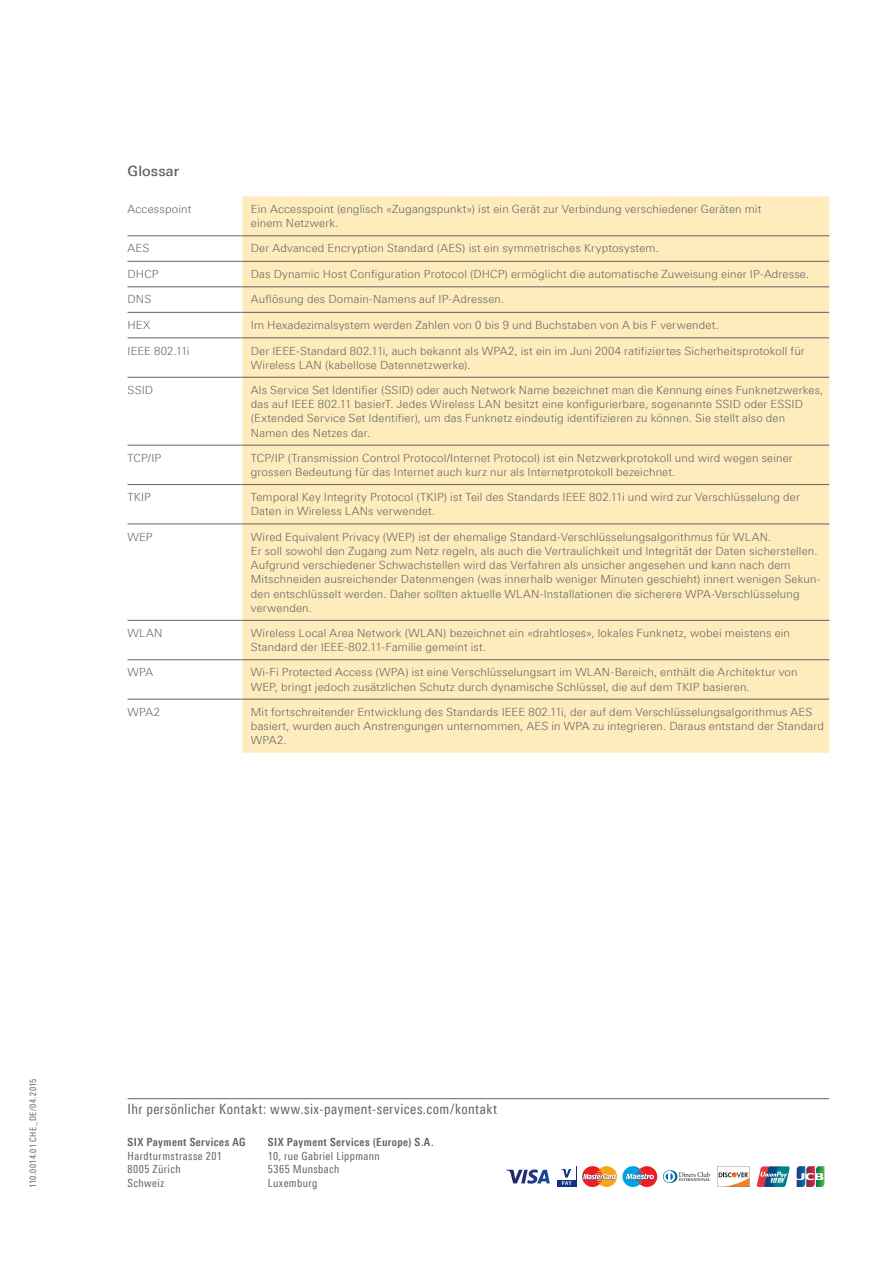
<style>
.page{position:relative;width:893px;height:1263px;background:#fff}
.page>*{position:absolute;margin:0;border:0;box-sizing:border-box;transform-origin:0 0}
.t1{font:14.25px "Linotype Univers 420 Cn";letter-spacing:.03em;color:#636366}
.t2{font:500 14.25px "Linotype Univers 530";letter-spacing:.005em;color:#636366}
.t3{font:300 11.25px/14.2px "Linotype Univers 330";letter-spacing:.015em;color:#636366}
.t4{font:11.25px/13.5px "Linotype Univers 420 Cn";letter-spacing:.035em;color:#636366}
.t5{font:700 11.25px "Linotype Univers 620 Cn";letter-spacing:.04em;color:#636366}
.t6{font:9px "Linotype Univers 420 Cn";letter-spacing:.035em;color:#636366}
</style>
<div class="page">
<hr style="left:128px;top:1098px;width:140px;height:1px;background:#636366">
<hr style="left:268px;top:1098px;width:561px;height:1px;background:#636366">
<div style="left:242px;top:196px;width:587px;height:557px;background:#feecbc"></div>
<hr style="left:128px;top:236px;width:114px;height:1px;background:#636366">
<hr style="left:242px;top:236px;width:587px;height:1px;background:#636366">
<hr style="left:128px;top:261px;width:114px;height:1px;background:#636366">
<hr style="left:242px;top:261px;width:587px;height:1px;background:#636366">
<hr style="left:128px;top:287px;width:114px;height:1px;background:#636366">
<hr style="left:242px;top:287px;width:587px;height:1px;background:#636366">
<hr style="left:128px;top:312px;width:114px;height:1px;background:#636366">
<hr style="left:242px;top:312px;width:587px;height:1px;background:#636366">
<hr style="left:128px;top:338px;width:114px;height:1px;background:#636366">
<hr style="left:242px;top:338px;width:587px;height:1px;background:#636366">
<hr style="left:128px;top:377px;width:114px;height:1px;background:#636366">
<hr style="left:242px;top:377px;width:587px;height:1px;background:#636366">
<hr style="left:128px;top:445px;width:114px;height:1px;background:#636366">
<hr style="left:242px;top:445px;width:587px;height:1px;background:#636366">
<hr style="left:128px;top:484px;width:114px;height:1px;background:#636366">
<hr style="left:242px;top:484px;width:587px;height:1px;background:#636366">
<hr style="left:128px;top:524px;width:114px;height:1px;background:#636366">
<hr style="left:242px;top:524px;width:587px;height:1px;background:#636366">
<hr style="left:128px;top:620px;width:114px;height:1px;background:#636366">
<hr style="left:242px;top:620px;width:587px;height:1px;background:#636366">
<hr style="left:128px;top:659px;width:114px;height:1px;background:#636366">
<hr style="left:242px;top:659px;width:587px;height:1px;background:#636366">
<hr style="left:128px;top:699px;width:114px;height:1px;background:#636366">
<hr style="left:242px;top:699px;width:587px;height:1px;background:#636366">
<svg style="left:757px;top:1166px;width:33px;height:21px"></svg>
<svg style="left:583px;top:1166px;width:34px;height:21px"></svg>
<svg style="left:797px;top:1166px;width:27px;height:21px"></svg>
<svg style="left:622px;top:1166px;width:21px;height:21px"></svg>
<svg style="left:626px;top:1166px;width:31px;height:21px"></svg>
<svg style="left:506px;top:1169px;width:44px;height:14px"></svg>
<div style="left:557px;top:1166px;width:19px;height:21px;background:#10347f"></div>
<div style="left:557px;top:1167px;width:19px;height:13px;background:#fff"></div>
<svg style="left:561px;top:1169px;width:11px;height:16px"></svg>
<svg style="left:663px;top:1170px;width:47px;height:13px"></svg>
<svg style="left:717px;top:1166px;width:33px;height:21px"></svg>
<p class="t2" style="left:128px;top:163px;width:53px">Glossar</p>
<p class="t3" style="left:128px;top:202px;width:65px">Accesspoint</p>
<p class="t3" style="left:251px;top:202px;width:512px">Ein Accesspoint (englisch «Zugangspunkt») ist ein Gerät zur Verbindung verschiedener Geräten mit einem Netzwerk.</p>
<p class="t3" style="left:128px;top:241px;width:23px">AES</p>
<p class="t3" style="left:251px;top:241px;width:409px">Der Advanced Encryption Standard (AES) ist ein symmetrisches Kryptosystem.</p>
<p class="t3" style="left:128px;top:267px;width:33px">DHCP</p>
<p class="t3" style="left:251px;top:267px;width:560px">Das Dynamic Host Configuration Protocol (DHCP) ermöglicht die automatische Zuweisung einer IP-Adresse.</p>
<p class="t3" style="left:128px;top:292px;width:25px">DNS</p>
<p class="t3" style="left:251px;top:292px;width:255px">Auflösung des Domain-Namens auf IP-Adressen.</p>
<p class="t3" style="left:128px;top:318px;width:24px">HEX</p>
<p class="t3" style="left:251px;top:318px;width:469px">Im Hexadezimalsystem werden Zahlen von 0 bis 9 und Buchstaben von A bis F verwendet.</p>
<p class="t3" style="left:128px;top:343px;width:64px">IEEE 802.11i</p>
<p class="t3" style="left:251px;top:343px;width:555px">Der IEEE-Standard 802.11i, auch bekannt als WPA2, ist ein im Juni 2004 ratifiziertes Sicherheitsprotokoll für<br>Wireless LAN (kabellose Datennetzwerke).</p>
<p class="t3" style="left:128px;top:383px;width:27px">SSID</p>
<p class="t3" style="left:251px;top:383px;width:574px">Als Service Set Identifier (SSID) oder auch Network Name bezeichnet man die Kennung eines Funknetzwerkes, das auf IEEE 802.11 basierT. Jedes Wireless LAN besitzt eine konfigurierbare, sogenannte SSID oder ESSID (Extended Service Set Identifier), um das Funknetz eindeutig identifizieren zu können. Sie stellt also den Namen des Netzes dar.</p>
<p class="t3" style="left:128px;top:451px;width:35px">TCP/IP</p>
<p class="t3" style="left:251px;top:451px;width:543px">TCP/IP (Transmission Control Protocol/Internet Protocol) ist ein Netzwerkprotokoll und wird wegen seiner grossen Bedeutung für das Internet auch kurz nur als Internetprotokoll bezeichnet.</p>
<p class="t3" style="left:128px;top:490px;width:25px">TKIP</p>
<p class="t3" style="left:251px;top:490px;width:550px">Temporal Key Integrity Protocol (TKIP) ist Teil des Standards IEEE 802.11i und wird zur Verschlüsselung der<br>Daten in Wireless LANs verwendet.</p>
<p class="t3" style="left:128px;top:529px;width:27px">WEP</p>
<p class="t3" style="left:251px;top:529px;width:571px">Wired Equivalent Privacy (WEP) ist der ehemalige Standard-Verschlüsselungsalgorithmus für WLAN.<br>Er soll sowohl den Zugang zum Netz regeln, als auch die Vertraulichkeit und Integrität der Daten sicherstellen.<br>Aufgrund verschiedener Schwachstellen wird das Verfahren als unsicher angesehen und kann nach dem Mitschneiden ausreichender Datenmengen (was innerhalb weniger Minuten geschieht) innert wenigen Sekun&shy;den entschlüsselt werden. Daher sollten aktuelle WLAN-Installationen die sicherere WPA-Verschlüsselung verwenden.</p>
<p class="t3" style="left:128px;top:626px;width:36px">WLAN</p>
<p class="t3" style="left:251px;top:626px;width:541px">Wireless Local Area Network (WLAN) bezeichnet ein «drahtloses», lokales Funknetz, wobei meistens ein<br>Standard der IEEE-802.11-Familie gemeint ist.</p>
<p class="t3" style="left:128px;top:665px;width:27px">WPA</p>
<p class="t3" style="left:251px;top:665px;width:548px">Wi-Fi Protected Access (WPA) ist eine Verschlüsselungsart im WLAN-Bereich, enthält die Architektur von<br>WEP, bringt jedoch zusätzlichen Schutz durch dynamische Schlüssel, die auf dem TKIP basieren.</p>
<p class="t3" style="left:128px;top:705px;width:34px">WPA2</p>
<p class="t3" style="left:251px;top:705px;width:575px">Mit fortschreitender Entwicklung des Standards IEEE 802.11i, der auf dem Verschlüsselungsalgorithmus AES basiert, wurden auch Anstrengungen unternommen, AES in WPA zu integrieren. Daraus entstand der Standard<br>WPA2.</p>
<p class="t6" style="left:28px;top:1188px;width:110px;rotate:-90deg">110.0014.01 CHE_DE/04.2015</p>
<p class="t1" style="left:128px;top:1101px;width:371px">Ihr persönlicher Kontakt: www.six-payment-services.com/kontakt</p>
<p class="t5" style="left:128px;top:1136px;width:120px">SIX Payment Services AG</p>
<p class="t4" style="left:128px;top:1149px;width:96px">Hardturmstrasse 201<br>8005 Zürich<br>Schweiz</p>
<p class="t5" style="left:268px;top:1136px;width:167px">SIX Payment Services (Europe) S.A.</p>
<p class="t4" style="left:268px;top:1149px;width:114px">10, rue Gabriel Lippmann<br>5365 Munsbach</p>
<p class="t4" style="left:268px;top:1176px;width:51px">Luxemburg</p>
</div>
